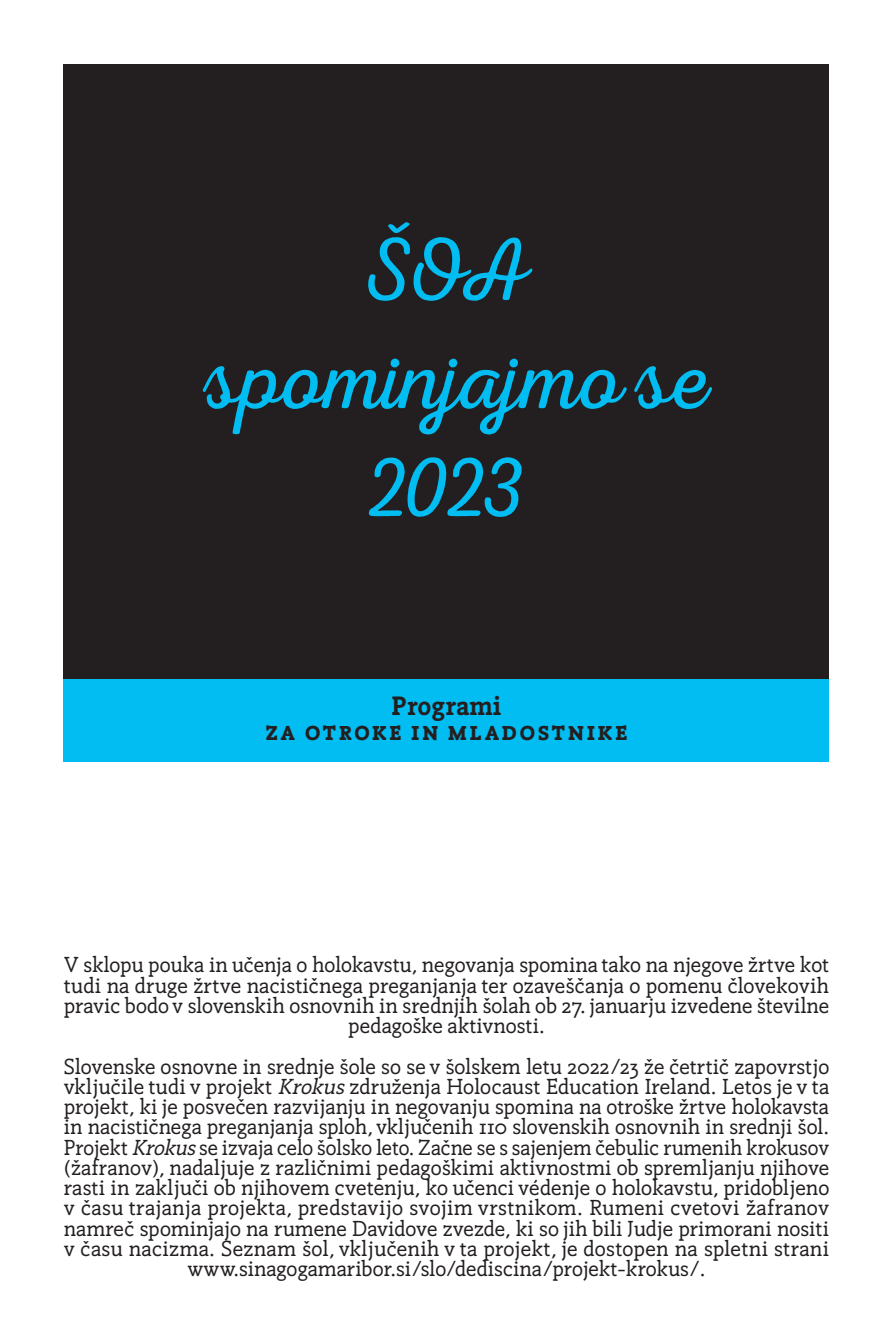
<style>
.page{position:relative;width:893px;height:1340px;background:#fff}
.page>*{position:absolute;margin:0;border:0;box-sizing:border-box;transform-origin:0 0}
.t1{font:90px/108px "Nexa Rust Script L 0";color:#01bdf2;text-align:center}
.t2{font:700 24.75px/24.8px "Hadassa Line Pro V2";letter-spacing:.095em;color:#231f20;text-align:center}
.t3{font:20.25px/20.2px "Hadassa Line Pro V2";color:#231f20;text-align:center}
.s1{font-style:italic}
</style>
<div class="page">
<div style="left:64px;top:64px;width:765px;height:616px;background:#231f20"></div>
<div style="left:64px;top:679px;width:765px;height:83px;background:#01bdf2"></div>
<h1 class="t1" style="left:204px;top:229px;width:505px">ŠOA spominjajmo se<br>2023</h1>
<p class="t2" style="left:266px;top:695px;width:363px">Programi<br>ZA OTROKE IN MLADOSTNIKE</p>
<p class="t3" style="left:64px;top:955px;width:767px">V sklopu pouka in učenja o holokavstu, negovanja spomina tako na njegove žrtve kot tudi na druge žrtve nacističnega preganjanja ter ozaveščanja o pomenu človekovih pravic bodo v slovenskih osnovnih in srednjih šolah ob 27. januarju izvedene številne pedagoške aktivnosti.</p>
<p class="t3" style="left:64px;top:1056px;width:767px">Slovenske osnovne in srednje šole so se v šolskem letu 2022/23 že četrtič zapovrstjo vključile tudi v projekt <span class="s1">Krokus</span>združenja Holocaust Education Ireland. Letos je v ta projekt, ki je posvečen razvijanju in negovanju spomina na otroške žrtve holokavsta in nacističnega preganjanja sploh, vključenih 110 slovenskih osnovnih in srednji šol.<br>Projekt <span class="s1">Krokus</span>se izvaja celo šolsko leto. Začne se s sajenjem čebulic rumenih krokusov (žafranov), nadaljuje z različnimi pedagoškimi aktivnostmi ob spremljanju njihove rasti in zaključi ob njihovem cvetenju, ko učenci védenje o holokavstu, pridobljeno v času trajanja projekta, predstavijo svojim vrstnikom. Rumeni cvetovi žafranov namreč spominjajo na rumene Davidove zvezde, ki so jih bili Judje primorani nositi v času nacizma. Seznam šol, vključenih v ta projekt, je dostopen na spletni strani www.sinagogamaribor.si/slo/dediscina/projekt-krokus/.</p>
</div>
